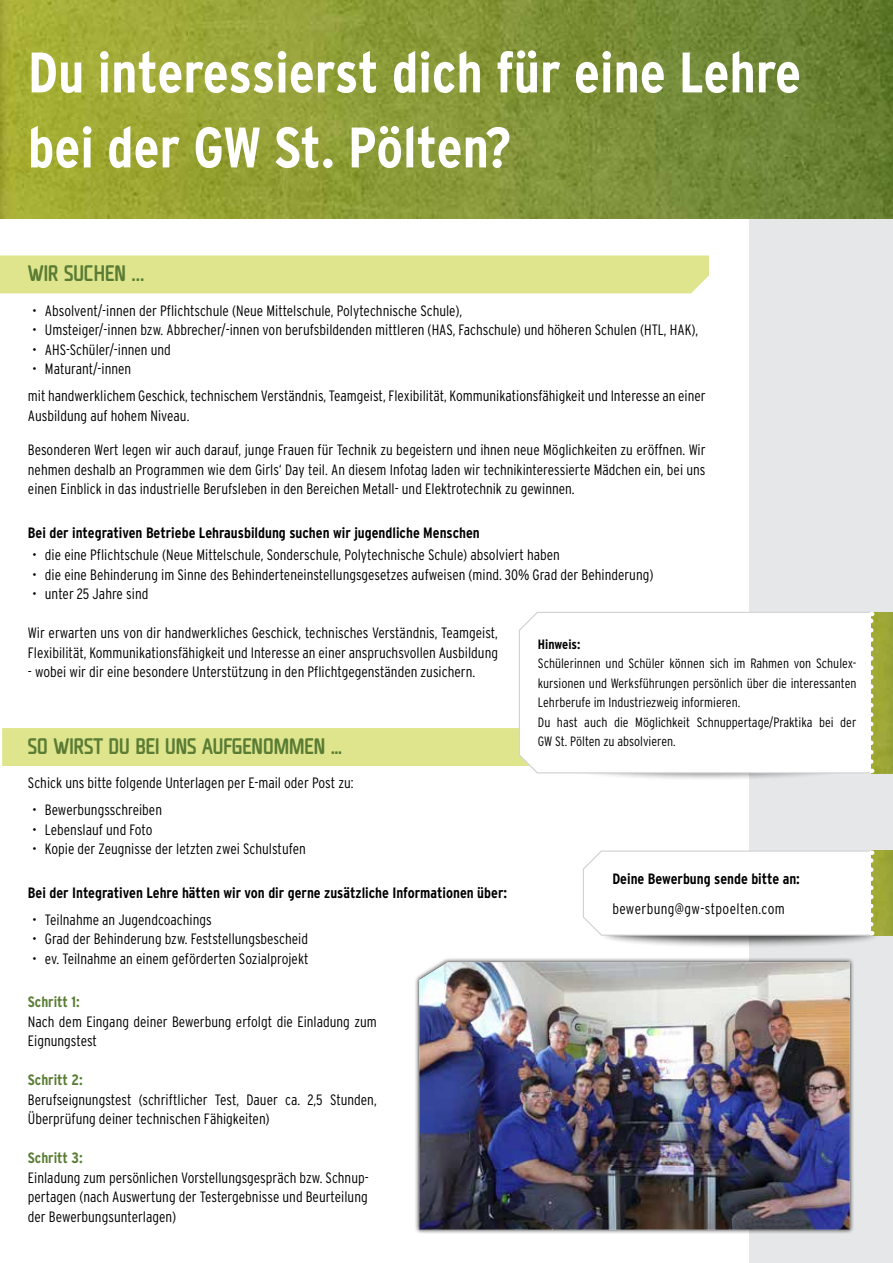
<style>
.page{position:relative;width:893px;height:1263px;background:#fff}
.page>*{position:absolute;margin:0;border:0;box-sizing:border-box;transform-origin:0 0}
.t1{font:700 condensed 57px/75px "Interstate";color:#fff}
.t2{font:500 condensed 21px "Unicod Sans";color:#5a7c34}
.t3{font:300 condensed 15px/19.5px "Interstate";color:#000}
.t4{font:700 condensed 15px "Interstate";color:#000}
.t5{font:700 condensed 15px "Interstate";letter-spacing:-.01em;color:#5a7c34}
.t6{font:300 condensed 15px "Interstate";letter-spacing:.025em;color:#000}
.t7{font:300 condensed 13.5px/19.5px "Interstate";color:#000}
.t8{font:700 condensed 13.5px "Interstate";color:#000}
</style>
<div class="page">
<div style="left:749px;top:218px;width:144px;height:1045px;background:#e6e7e8"></div>
<img style="left:0;top:0;width:893px;height:218px">
<div style="left:0;top:255px;width:709px;height:38px;background:#dfe58d"></div>
<div style="left:2px;top:728px;width:516px;height:38px;background:#dfe58d"></div>
<div style="left:532px;top:730px;width:349px;height:51px;background:#000;opacity:.75"></div>
<svg style="left:518px;top:612px;width:375px;height:162px"></svg>
<img style="left:871px;top:612px;width:22px;height:161px">
<svg style="left:869px;top:612px;width:4px;height:150px"></svg>
<div style="left:415px;top:958px;width:439px;height:276px;background:#000;opacity:.75"></div>
<img style="left:419px;top:962px;width:431px;height:268px">
<div style="left:599px;top:914px;width:282px;height:34px;background:#000;opacity:.75"></div>
<svg style="left:583px;top:850px;width:310px;height:86px"></svg>
<h1 class="t1" style="left:28px;top:35px;width:775px">Du interessierst dich für eine Lehre bei der GW St. Pölten?</h1>
<h2 class="t2" style="left:28px;top:259px;width:118px">WIR SUCHEN ...</h2>
<p class="t3" style="left:32px;top:300px;width:431px">• Absolvent/-innen der Pflichtschule (Neue Mittelschule, Polytechnische Schule),</p>
<p class="t3" style="left:32px;top:320px;width:668px">• Umsteiger/-innen bzw. Abbrecher/-innen von berufsbildenden mittleren (HAS, Fachschule) und höheren Schulen (HTL, HAK),</p>
<p class="t3" style="left:32px;top:339px;width:140px">• AHS-Schüler/-innen und</p>
<p class="t3" style="left:28px;top:355px;width:679px;line-height:27px">• Maturant/-innen<br>mit handwerklichem Geschick, technischem Verständnis, Teamgeist, Flexibilität, Kommunikationsfähigkeit und Interesse an einer</p>
<p class="t3" style="left:28px;top:405px;width:163px">Ausbildung auf hohem Niveau.</p>
<p class="t3" style="left:28px;top:440px;width:679px;text-align:justify">Besonderen Wert legen wir auch darauf, junge Frauen für Technik zu begeistern und ihnen neue Möglichkeiten zu eröffnen. Wir nehmen deshalb an Programmen wie dem Girls‘ Day teil. An diesem Infotag laden wir technikinteressierte Mädchen ein, bei uns einen Einblick in das industrielle Berufsleben in den Bereichen Metall- und Elektrotechnik zu gewinnen.</p>
<p class="t4" style="left:28px;top:524px;width:453px">Bei der integrativen Betriebe Lehrausbildung suchen wir jugendliche Menschen</p>
<p class="t3" style="left:32px;top:545px;width:529px">• die eine Pflichtschule (Neue Mittelschule, Sonderschule, Polytechnische Schule) absolviert haben</p>
<p class="t3" style="left:32px;top:564px;width:623px">• die eine Behinderung im Sinne des Behinderteneinstellungsgesetzes aufweisen (mind. 30% Grad der Behinderung)</p>
<p class="t3" style="left:32px;top:584px;width:118px">• unter 25 Jahre sind</p>
<p class="t3" style="left:28px;top:623px;width:472px">Wir erwarten uns von dir handwerkliches Geschick, technisches Verständnis, Teamgeist,<br>Flexibilität, Kommunikationsfähigkeit und Interesse an einer anspruchsvollen Ausbildung</p>
<p class="t3" style="left:28px;top:662px;width:449px">- wobei wir dir eine besondere Unterstützung in den Pflichtgegenständen zusichern.</p>
<p class="t8" style="left:538px;top:636px;width:44px">Hinweis:</p>
<p class="t7" style="left:538px;top:653px;width:320px">Schülerinnen und Schüler können sich im Rahmen von Schulex&shy;kursionen und Werksführungen persönlich über die interessanten Lehrberufe im Industriezweig informieren.<br>Du hast auch die Möglichkeit Schnuppertage/Praktika bei der GW St. Pölten zu absolvieren.</p>
<h2 class="t2" style="left:28px;top:732px;width:316px">SO WIRST DU BEI UNS AUFGENOMMEN …</h2>
<p class="t3" style="left:28px;top:773px;width:327px">Schick uns bitte folgende Unterlagen per E-mail oder Post zu:</p>
<p class="t3" style="left:32px;top:800px;width:131px">• Bewerbungsschreiben</p>
<p class="t3" style="left:32px;top:820px;width:122px">• Lebenslauf und Foto</p>
<p class="t3" style="left:32px;top:839px;width:275px">• Kopie der Zeugnisse der letzten zwei Schulstufen</p>
<p class="t4" style="left:28px;top:884px;width:481px">Bei der Integrativen Lehre hätten wir von dir gerne zusätzliche Informationen über:</p>
<p class="t3" style="left:32px;top:910px;width:181px">• Teilnahme an Jugendcoachings</p>
<p class="t3" style="left:32px;top:929px;width:277px">• Grad der Behinderung bzw. Feststellungsbescheid</p>
<p class="t3" style="left:32px;top:949px;width:278px">• ev. Teilnahme an einem geförderten Sozialprojekt</p>
<p class="t5" style="left:28px;top:994px;width:54px">Schritt 1:</p>
<p class="t3" style="left:28px;top:1012px;width:350px">Nach dem Eingang deiner Bewerbung erfolgt die Einladung zum<br>Eignungstest</p>
<p class="t5" style="left:28px;top:1072px;width:57px">Schritt 2:</p>
<p class="t3" style="left:28px;top:1090px;width:350px">Berufseignungstest (schriftlicher Test, Dauer ca. 2,5 Stunden,<br>Überprüfung deiner technischen Fähigkeiten)</p>
<p class="t5" style="left:28px;top:1150px;width:56px">Schritt 3:</p>
<p class="t3" style="left:28px;top:1168px;width:342px;text-align:justify">Einladung zum persönlichen Vorstellungsgespräch bzw. Schnup&shy;pertagen (nach Auswertung der Testergebnisse und Beurteilung der Bewerbungsunterlagen)</p>
<p class="t4" style="left:612px;top:870px;width:189px">Deine Bewerbung sende bitte an:</p>
<p class="t6" style="left:612px;top:900px;width:174px">bewerbung@gw-stpoelten.com</p>
</div>
